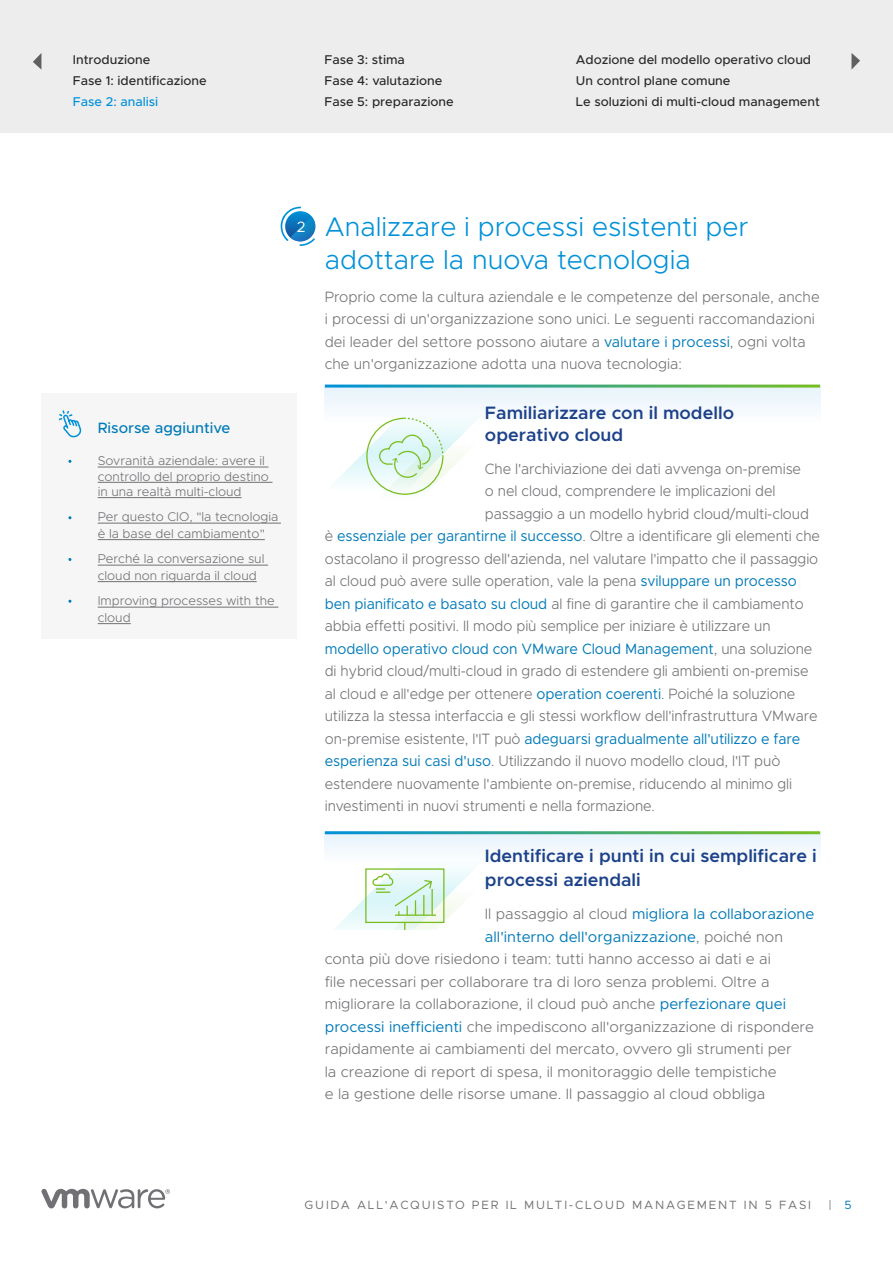
<style>
.page{position:relative;width:893px;height:1263px;background:#fff}
.page>*{position:absolute;margin:0;border:0;box-sizing:border-box;transform-origin:0 0}
.t1{font:300 27px/33px "Metropolis";color:#0091d9}
.t2{font:600 18px/24px "Metropolis";color:#1d428a}
.t3{font:300 15px "Metropolis";letter-spacing:-.005em;color:#717074;scale:.95 1}
.t4{font:300 15px/22.5px "Metropolis";letter-spacing:-.005em;color:#717074}
.t5{font:15px "Metropolis";letter-spacing:-.005em;color:#007ab8;scale:.95 1}
.t6{font:15px "Metropolis";letter-spacing:-.005em;color:#007ab8}
.t7{font:500 15px "Metropolis";color:#007ab8}
.t8{font:15px "Metropolis";color:#fff}
.t9{font:300 12.75px/16.5px "Metropolis";color:#717074}
.t10{font:500 12.75px/21px "Metropolis";color:#282828}
.t11{font:500 12.75px "Metropolis";color:#0091da}
.t12{font:12px "Metropolis";letter-spacing:.15em;color:#717074}
.s1{font-weight:400;color:#007ab8}
.s2{font-weight:300;color:#717074}
.s3{color:#007ab8}
</style>
<div class="page">
<div style="left:41px;top:394px;width:256px;height:245px;background:#f6f6f6"></div>
<svg style="left:41px;top:1189px;width:129px;height:19px"></svg>
<svg style="left:281px;top:207px;width:34px;height:38px"></svg>
<div style="left:325px;top:832px;width:495px;height:32px;background:#f2f8fd"></div>
<hr style="left:325px;top:831px;width:495px;height:3px;background:#fff">
<svg style="left:325px;top:862px;width:160px;height:67px"></svg>
<hr style="left:98px;top:467px;width:170px;height:1px;background:#717074">
<hr style="left:98px;top:482px;width:174px;height:1px;background:#717074">
<hr style="left:98px;top:497px;width:144px;height:1px;background:#717074">
<hr style="left:98px;top:523px;width:183px;height:1px;background:#717074">
<hr style="left:98px;top:539px;width:167px;height:1px;background:#717074">
<hr style="left:98px;top:565px;width:170px;height:1px;background:#717074">
<hr style="left:98px;top:581px;width:159px;height:1px;background:#717074">
<hr style="left:98px;top:607px;width:180px;height:1px;background:#717074">
<hr style="left:98px;top:623px;width:33px;height:1px;background:#717074">
<svg style="left:58px;top:410px;width:24px;height:28px"></svg>
<div style="left:325px;top:386px;width:495px;height:39px;background:#f2f8fd"></div>
<hr style="left:325px;top:385px;width:495px;height:3px;background:#fff">
<svg style="left:325px;top:417px;width:160px;height:78px"></svg>
<div style="left:0;top:0;width:893px;height:133px;background:#ededed"></div>
<svg style="left:33px;top:53px;width:8px;height:16px"></svg>
<svg style="left:851px;top:53px;width:9px;height:17px"></svg>
<p class="t10" style="left:73px;top:49px;width:135px">Introduzione<br>Fase 1: identificazione</p>
<p class="t11" style="left:73px;top:94px;width:87px">Fase 2: analisi</p>
<p class="t10" style="left:324px;top:49px;width:131px">Fase 3: stima<br>Fase 4: valutazione<br>Fase 5: preparazione</p>
<p class="t10" style="left:576px;top:49px;width:246px">Adozione del modello operativo cloud<br>Un control plane comune<br>Le soluzioni di multi-cloud management</p>
<p class="t8" style="left:297px;top:218px;width:10px">2</p>
<p class="t7" style="left:98px;top:418px;width:134px">Risorse aggiuntive</p>
<p class="t9" style="left:98px;top:453px;width:173px;line-height:15.3px">Sovranità aziendale: avere il controllo del proprio destino in una realtà multi-cloud</p>
<p class="t9" style="left:98px;top:509px;width:182px">Per questo CIO, "la tecnologia è la base del cambiamento"</p>
<p class="t9" style="left:98px;top:551px;width:168px">Perché la conversazione sul cloud non riguarda il cloud</p>
<p class="t9" style="left:98px;top:593px;width:178px">Improving processes with the cloud</p>
<h1 class="t1" style="left:325px;top:210px;width:425px">Analizzare i processi esistenti per adottare la nuova tecnologia</h1>
<p class="t4" style="left:325px;top:285px;width:496px">Proprio come la cultura aziendale e le competenze del personale, anche i processi di un'organizzazione sono unici. Le seguenti raccomandazioni dei leader del settore possono aiutare a <span class="s1">valutare i processi</span>, ogni volta che un'organizzazione adotta una nuova tecnologia:</p>
<p class="t2" style="left:485px;top:402px;width:251px;line-height:21.6px">Familiarizzare con il modello operativo cloud</p>
<p class="t3" style="left:485px;top:459px;width:334px">Che l'archiviazione dei dati avvenga on-premise</p>
<p class="t3" style="left:485px;top:482px;width:307px">o nel cloud, comprendere le implicazioni del</p>
<p class="t3" style="left:485px;top:504px;width:343px">passaggio a un modello hybrid cloud/multi-cloud</p>
<p class="t3" style="left:325px;top:527px;width:523px">è <span class="s1">essenziale per garantirne il successo</span>. Oltre a identificare gli elementi che</p>
<p class="t3" style="left:325px;top:549px;width:521px">ostacolano il progresso dell'azienda, nel valutare l'impatto che il passaggio</p>
<p class="t3" style="left:325px;top:572px;width:498px">al cloud può avere sulle operation, vale la pena <span class="s1">sviluppare un processo</span></p>
<p class="t3" style="left:325px;top:594px;width:506px"><span class="s1">ben pianificato e basato su cloud</span> al fine di garantire che il cambiamento</p>
<p class="t3" style="left:325px;top:617px;width:471px">abbia effetti positivi. Il modo più semplice per iniziare è utilizzare un</p>
<p class="t5" style="left:325px;top:639px;width:515px">modello operativo cloud con VMware Cloud Management<span class="s2">, una soluzione</span></p>
<p class="t3" style="left:325px;top:662px;width:511px">di hybrid cloud/multi-cloud in grado di estendere gli ambienti on-premise</p>
<p class="t3" style="left:325px;top:684px;width:497px">al cloud e all'edge per ottenere <span class="s1">operation coerenti</span>. Poiché la soluzione</p>
<p class="t3" style="left:325px;top:707px;width:520px">utilizza la stessa interfaccia e gli stessi workflow dell'infrastruttura VMware</p>
<p class="t5" style="left:325px;top:729px;width:502px"><span class="s2">on-premise esistente, l'IT può</span> adeguarsi gradualmente all'utilizzo e fare</p>
<p class="t3" style="left:325px;top:752px;width:481px"><span class="s1">esperienza sui casi d'uso</span>. Utilizzando il nuovo modello cloud, l'IT può</p>
<p class="t3" style="left:325px;top:774px;width:493px">estendere nuovamente l'ambiente on-premise, riducendo al minimo gli</p>
<p class="t3" style="left:325px;top:797px;width:349px">investimenti in nuovi strumenti e nella formazione.</p>
<p class="t2" style="left:485px;top:844px;width:333px">Identificare i punti in cui semplificare i processi aziendali</p>
<p class="t6" style="left:485px;top:904px;width:331px"><span class="s2">Il passaggio al cloud</span> migliora la collaborazione</p>
<p class="t6" style="left:485px;top:927px;width:300px">all'interno dell'organizzazione<span class="s2">, poiché non</span></p>
<p class="t4" style="left:325px;top:947px;width:448px">conta più dove risiedono i team: tutti hanno accesso ai dati e ai</p>
<p class="t4" style="left:325px;top:970px;width:446px">file necessari per collaborare tra di loro senza problemi. Oltre a</p>
<p class="t4" style="left:325px;top:992px;width:463px">migliorare la collaborazione, il cloud può anche <span class="s1">perfezionare quei</span></p>
<p class="t4" style="left:325px;top:1015px;width:491px"><span class="s1">processi inefficienti</span> che impediscono all'organizzazione di rispondere</p>
<p class="t4" style="left:325px;top:1037px;width:469px">rapidamente ai cambiamenti del mercato, ovvero gli strumenti per</p>
<p class="t4" style="left:325px;top:1060px;width:454px">la creazione di report di spesa, il monitoraggio delle tempistiche</p>
<p class="t4" style="left:325px;top:1082px;width:442px">e la gestione delle risorse umane. Il passaggio al cloud obbliga</p>
<p class="t12" style="left:304px;top:1197px;width:508px">GUIDA ALL'ACQUISTO PER IL MULTI-CLOUD MANAGEMENT IN 5 FASI</p>
<p class="t12" style="left:829px;top:1197px;width:24px">| <span class="s3">5</span></p>
</div>
